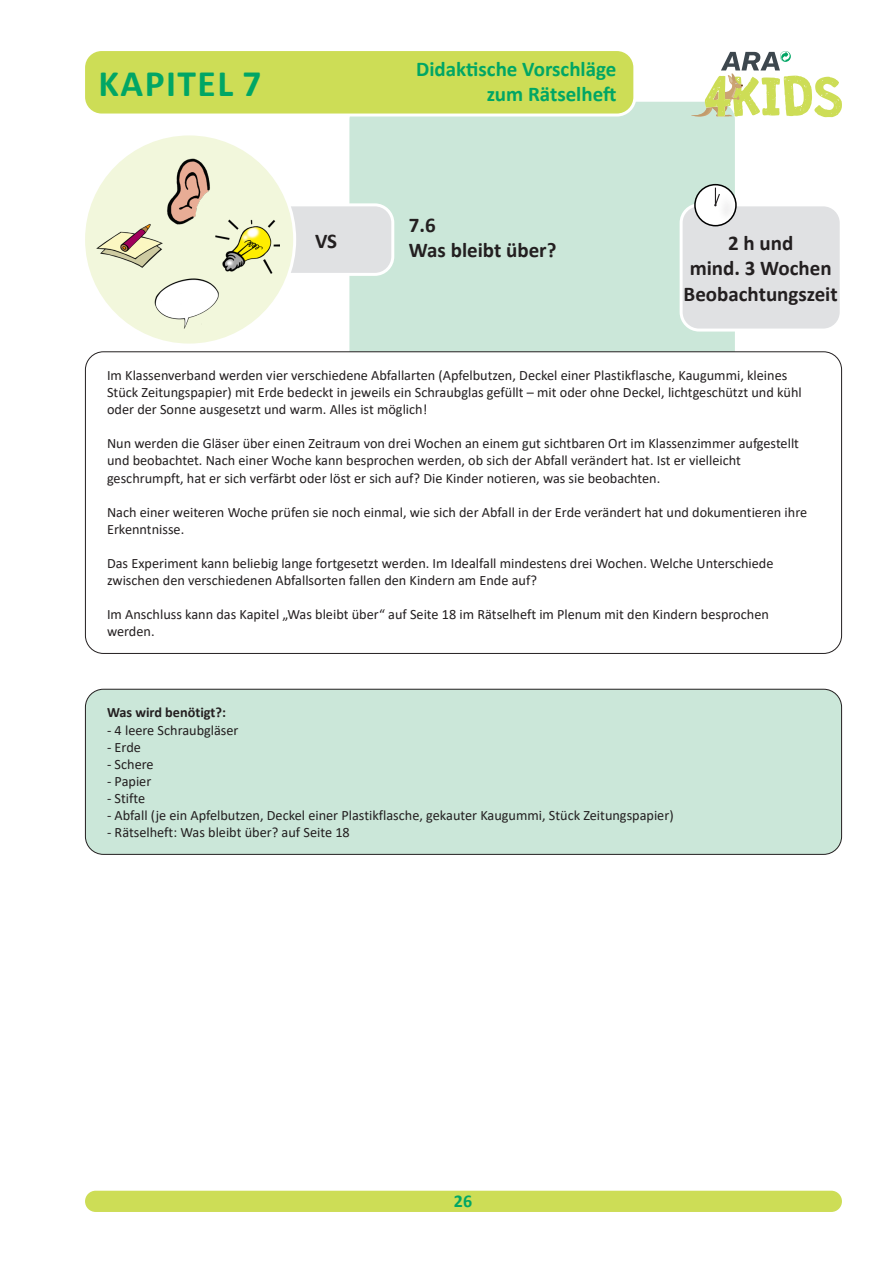
<style>
.page{position:relative;width:893px;height:1263px;background:#fff}
.page>*{position:absolute;margin:0;border:0;box-sizing:border-box;transform-origin:0 0}
.t1{font:700 37.5px "Calibri";letter-spacing:.04em;color:#00a665}
.t2{font:700 21px/25.2px "Calibri";color:#231f20;text-align:center}
.t3{font:700 21px "Calibri";color:#00a665}
.t4{font:700 18px "Calibri";color:#00a665}
.t5{font:14.25px/17.1px "Calibri";color:#231f20}
.t6{font:700 14.25px "Calibri";color:#231f20}
</style>
<div class="page">
<div style="left:349px;top:102px;width:386px;height:269px;background:#cbe7d9;border-radius:18px"></div>
<div style="left:681px;top:205px;width:160px;height:125px;background:#e0e1e3;border-radius:18px"></div>
<div style="left:680px;top:203px;width:163px;height:129px;border:3px solid #fff;border-radius:18px"></div>
<div style="left:233px;top:205px;width:160px;height:69px;background:#e0e1e3;border-radius:18px"></div>
<div style="left:231px;top:203px;width:163px;height:73px;border:3px solid #fff;border-radius:18px"></div>
<div style="left:695px;top:185px;width:41px;height:41px;background:#fff;border-radius:50%"></div>
<div style="left:694px;top:184px;width:43px;height:42px;border:2px solid #000;border-radius:50%"></div>
<div style="left:717px;top:191px;width:17px;height:32px;background:#231f20;opacity:.3"></div>
<div style="left:718px;top:197px;width:20px;height:26px;background:#231f20;opacity:.3"></div>
<svg style="left:714px;top:188px;width:7px;height:19px"></svg>
<div style="left:85px;top:352px;width:757px;height:301px;background:#fff;border-radius:18px"></div>
<div style="left:84px;top:134px;width:211px;height:211px;background:#f2f7dc;border-radius:50%"></div>
<div style="left:85px;top:689px;width:757px;height:165px;background:#cbe7d9;border-radius:18px"></div>
<div style="left:85px;top:689px;width:757px;height:166px;border:1px solid #231f20;border-radius:18px"></div>
<div style="left:84px;top:50px;width:551px;height:65px;background:#cddd56;border-radius:18px"></div>
<div style="left:82px;top:48px;width:554px;height:69px;border:3px solid #fff;border-radius:18px"></div>
<img style="left:96px;top:224px;width:67px;height:44px">
<svg style="left:690px;top:51px;width:152px;height:66px"></svg>
<div style="left:85px;top:1191px;width:757px;height:21px;background:#cddd56;border-radius:11px"></div>
<img style="left:215px;top:219px;width:65px;height:55px">
<img style="left:154px;top:278px;width:65px;height:51px">
<img style="left:167px;top:158px;width:43px;height:67px">
<p class="t1" style="left:99px;top:57px;width:164px">KAPITEL 7</p>
<p class="t2" style="left:315px;top:228px;width:24px">VS</p>
<p class="t3" style="left:416px;top:54px;width:202px">Didaktische Vorschläge</p>
<p class="t3" style="left:487px;top:80px;width:131px">zum Rätselheft</p>
<p class="t2" style="left:409px;top:212px;width:28px">7.6</p>
<p class="t2" style="left:409px;top:237px;width:149px">Was bleibt über?</p>
<p class="t2" style="left:684px;top:230px;width:156px">2 h und<br>mind. 3 Wochen<br>Beobachtungszeit</p>
<p class="t5" style="left:107px;top:366px;width:696px">Im Klassenverband werden vier verschiedene Abfallarten (Apfelbutzen, Deckel einer Plastikflasche, Kaugummi, kleines<br>Stück Zeitungspapier) mit Erde bedeckt in jeweils ein Schraubglas gefüllt – mit oder ohne Deckel, lichtgeschützt und kühl oder der Sonne ausgesetzt und warm. Alles ist möglich!</p>
<p class="t5" style="left:107px;top:435px;width:693px">Nun werden die Gläser über einen Zeitraum von drei Wochen an einem gut sichtbaren Ort im Klassenzimmer aufgestellt und beobachtet. Nach einer Woche kann besprochen werden, ob sich der Abfall verändert hat. Ist er vielleicht geschrumpft, hat er sich verfärbt oder löst er sich auf? Die Kinder notieren, was sie beobachten.</p>
<p class="t5" style="left:107px;top:503px;width:702px">Nach einer weiteren Woche prüfen sie noch einmal, wie sich der Abfall in der Erde verändert hat und dokumentieren ihre<br>Erkenntnisse.</p>
<p class="t5" style="left:107px;top:554px;width:668px">Das Experiment kann beliebig lange fortgesetzt werden. Im Idealfall mindestens drei Wochen. Welche Unterschiede zwischen den verschiedenen Abfallsorten fallen den Kindern am Ende auf?</p>
<p class="t5" style="left:107px;top:606px;width:663px">Im Anschluss kann das Kapitel „Was bleibt über“ auf Seite 18 im Rätselheft im Plenum mit den Kindern besprochen werden.</p>
<p class="t6" style="left:107px;top:703px;width:120px">Was wird benötigt?:</p>
<p class="t5" style="left:107px;top:721px;width:133px">- 4 leere Schraubgläser</p>
<p class="t5" style="left:107px;top:738px;width:35px">- Erde</p>
<p class="t5" style="left:107px;top:755px;width:48px">- Schere</p>
<p class="t5" style="left:107px;top:772px;width:46px">- Papier</p>
<p class="t5" style="left:107px;top:789px;width:40px">- Stifte</p>
<p class="t5" style="left:107px;top:806px;width:568px">- Abfall (je ein Apfelbutzen, Deckel einer Plastikflasche, gekauter Kaugummi, Stück Zeitungspapier)</p>
<p class="t5" style="left:107px;top:823px;width:244px">- Rätselheft: Was bleibt über? auf Seite 18</p>
<p class="t4" style="left:454px;top:1188px;width:20px">26</p>
</div>
